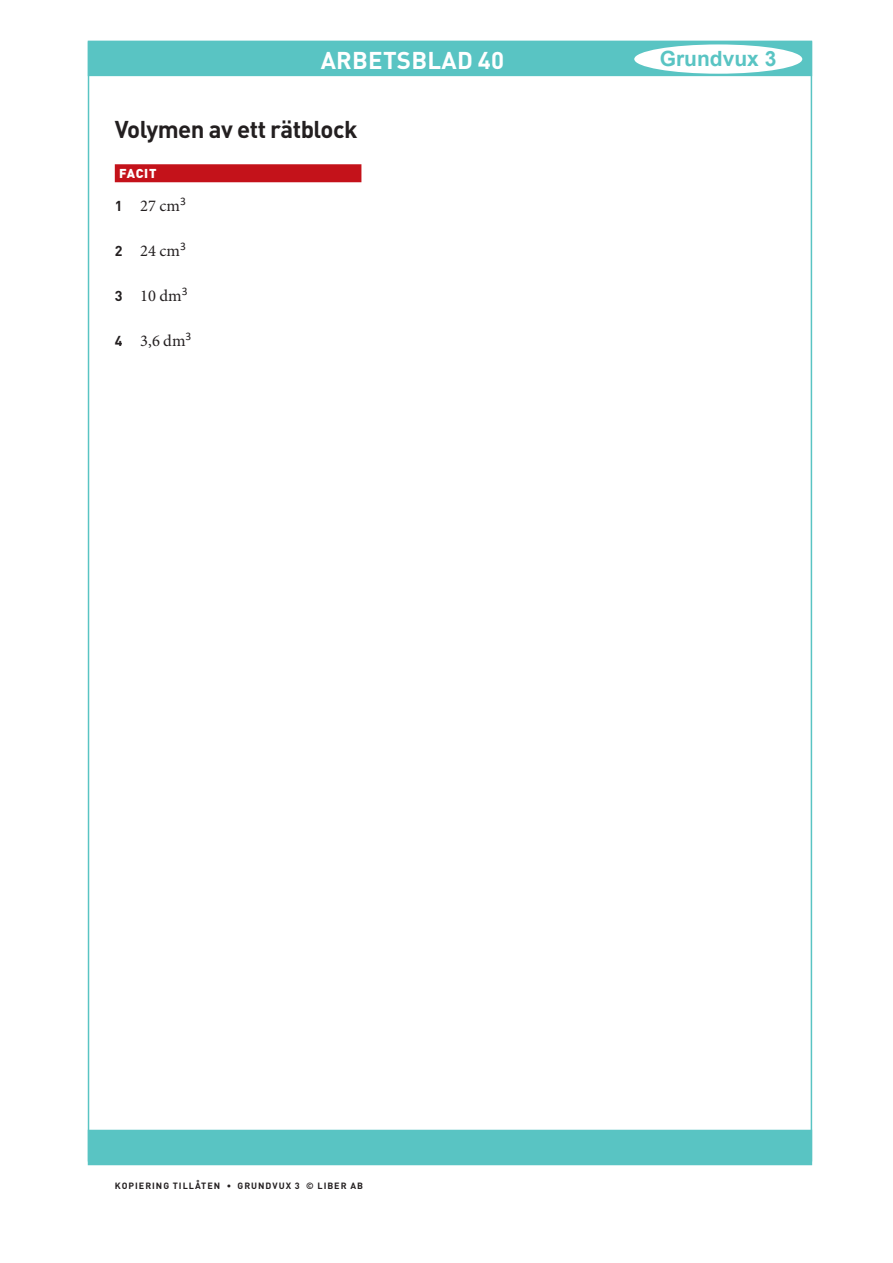
<style>
.page{position:relative;width:893px;height:1263px;background:#fff}
.page>*{position:absolute;margin:0;border:0;box-sizing:border-box;transform-origin:0 0}
.R_OH{font:700 24px "DIN Pro";letter-spacing:-.02em;color:#231f20}
.Antal_ratt{font:700 24px "DIN Pro";letter-spacing:.01em;color:#fff}
.t1{font:700 21px "Arial";color:#59c4c3}
.Uppgift_luft_över{font:16.5px "Minion Pro";color:#231f20}
.R_Facit_2{font:900 12.75px "DIN Pro";letter-spacing:.055em;color:#fff}
.t2{font:700 9px "DIN Pro";letter-spacing:.11em;color:#231f20}
.s1{font-family:"DIN Pro";font-weight:700;font-size:14.25px}
</style>
<div class="page">
<div style="left:89px;top:41px;width:722px;height:34px;background:#59c4c3"></div>
<div style="left:88px;top:41px;width:724px;height:35px;border:2px solid #59c4c3"></div>
<div style="left:89px;top:1130px;width:722px;height:34px;background:#59c4c3"></div>
<div style="left:88px;top:1130px;width:724px;height:35px;border:2px solid #59c4c3"></div>
<div style="left:634px;top:44px;width:168px;height:30px;background:#fff;border-radius:50%"></div>
<div style="left:115px;top:164px;width:246px;height:18px;background:#c4121a"></div>
<p class="Antal_ratt" style="left:321px;top:44px;width:185px">ARBETSBLAD 40</p>
<h2 class="t1" style="left:660px;top:44px;width:118px">Grundvux 3</h2>
<p class="R_OH" style="left:115px;top:113px;width:244px">Volymen av ett rätblock</p>
<p class="R_Facit_2" style="left:119px;top:165px;width:39px">FACIT</p>
<p class="Uppgift_luft_över" style="left:115px;top:195px;width:73px"><span class="s1">1</span> 27 cm<sup>3</sup></p>
<p class="Uppgift_luft_över" style="left:115px;top:240px;width:73px"><span class="s1">2</span> 24 cm<sup>3</sup></p>
<p class="Uppgift_luft_över" style="left:115px;top:285px;width:74px"><span class="s1">3</span> 10 dm<sup>3</sup></p>
<p class="Uppgift_luft_över" style="left:115px;top:330px;width:78px"><span class="s1">4</span> 3,6 dm<sup>3</sup></p>
<p class="t2" style="left:115px;top:1179px;width:250px">KOPIERING TILLÅTEN • GRUNDVUX 3 © LIBER AB</p>
</div>
